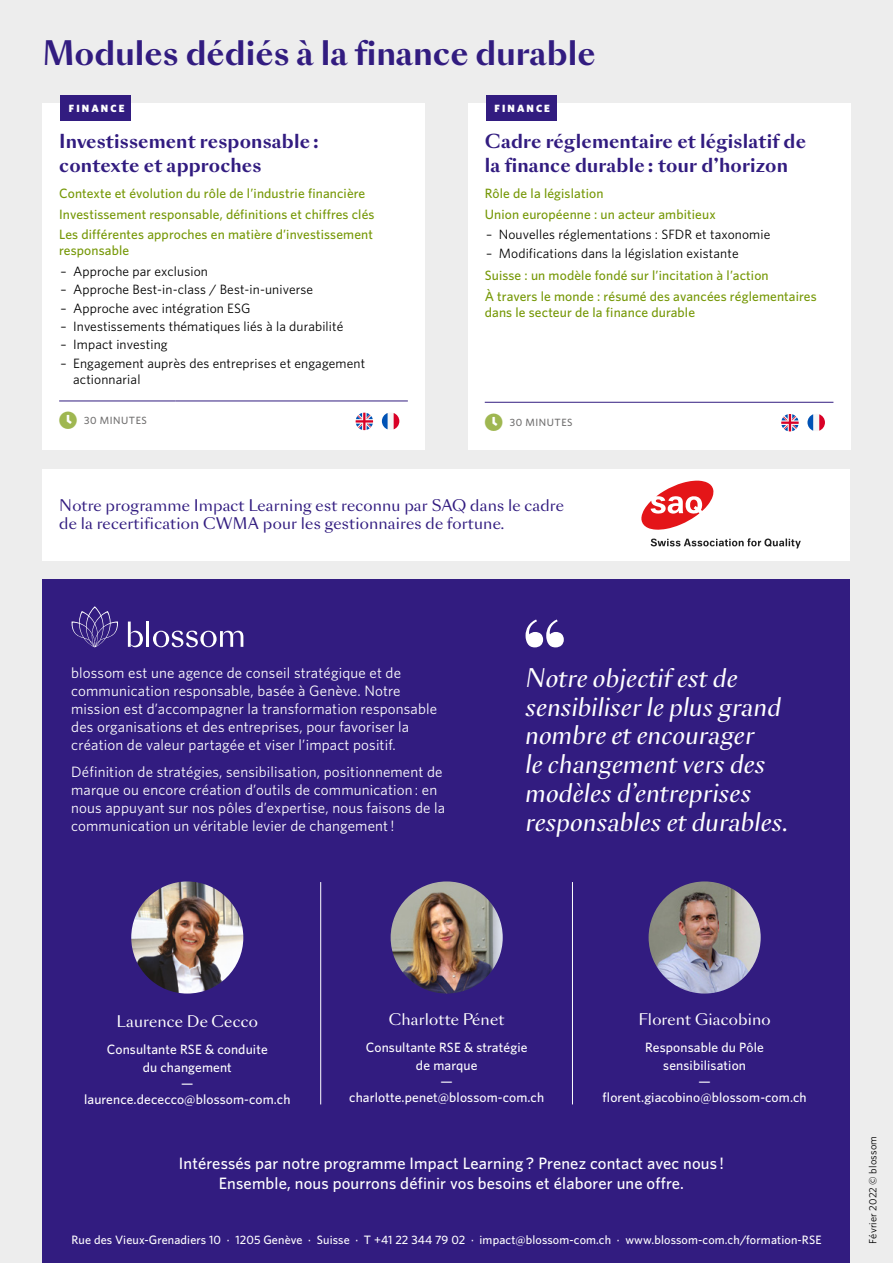
<style>
.page{position:relative;width:893px;height:1263px;background:#ededed}
.page>*{position:absolute;margin:0;border:0;box-sizing:border-box;transform-origin:0 0}
.t1{font:700 31.5px "Sang Bleu Sans";color:#321c80}
.t2{font:italic 24px/28.8px "Sang Bleu Sans";letter-spacing:.01em;color:#fff}
.t3{font:700 18px/23.4px "Sang Bleu Sans";letter-spacing:.01em;color:#321c80}
.t4{font:500 16.5px/19.8px "Whitney HTF";letter-spacing:.01em;color:#fff;text-align:center}
.t5{font:15px/18px "Whitney HTF";letter-spacing:.01em;color:#fff}
.t6{font:15px/18px "Sang Bleu Sans";letter-spacing:.01em;color:#321c80}
.t7{font:15px "Sang Bleu Sans";letter-spacing:.01em;color:#fff}
.t8{font:500 13.5px/20.4px "Whitney HTF";letter-spacing:.01em;color:#769807}
.t9{font:13.5px/16.2px "Whitney HTF";letter-spacing:.01em;color:#000}
.t10{font:500 13.5px/18px "Whitney HTF";letter-spacing:.01em;color:#fff;text-align:center}
.t11{font:500 12.15px "Whitney HTF";letter-spacing:.01em;color:#fff}
.t12{font:10.5px "Whitney HTF";letter-spacing:.01em;color:#000}
.t13{font:500 10.5px "Whitney HTF";letter-spacing:.05em;color:#706f6f}
.t14{font:900 10.5px "Whitney HTF";letter-spacing:.2em;color:#fff}
</style>
<div class="page">
<div style="left:42px;top:103px;width:383px;height:347px;background:#fff"></div>
<div style="left:60px;top:95px;width:71px;height:25px;background:#321c80"></div>
<hr style="left:59px;top:401px;width:116px;height:1px;background:#321c80">
<hr style="left:175px;top:401px;width:233px;height:1px;background:#321c80">
<svg style="left:356px;top:413px;width:17px;height:17px"></svg>
<svg style="left:382px;top:412px;width:17px;height:18px"></svg>
<svg style="left:394px;top:413px;width:5px;height:16px"></svg>
<svg style="left:382px;top:413px;width:6px;height:16px"></svg>
<div style="left:468px;top:103px;width:382px;height:347px;background:#fff"></div>
<div style="left:486px;top:95px;width:70px;height:25px;background:#321c80"></div>
<hr style="left:485px;top:402px;width:116px;height:1px;background:#321c80">
<hr style="left:601px;top:402px;width:232px;height:1px;background:#321c80">
<svg style="left:781px;top:414px;width:18px;height:17px"></svg>
<svg style="left:807px;top:414px;width:18px;height:17px"></svg>
<svg style="left:819px;top:414px;width:6px;height:17px"></svg>
<svg style="left:807px;top:414px;width:6px;height:17px"></svg>
<div style="left:43px;top:579px;width:807px;height:684px;background:#321c80"></div>
<img style="left:131px;top:881px;width:112px;height:112px;border-radius:56px">
<img style="left:391px;top:881px;width:112px;height:112px;border-radius:56px">
<img style="left:649px;top:881px;width:112px;height:112px;border-radius:56px">
<hr style="left:320px;top:882px;width:1px;height:222px;background:#fff">
<hr style="left:572px;top:882px;width:1px;height:222px;background:#fff">
<svg style="left:526px;top:619px;width:38px;height:28px"></svg>
<div style="left:43px;top:468px;width:807px;height:92px;background:#fff"></div>
<svg style="left:650px;top:538px;width:151px;height:10px"></svg>
<svg style="left:641px;top:481px;width:73px;height:49px"></svg>
<svg style="left:72px;top:606px;width:46px;height:41px"></svg>
<svg style="left:128px;top:621px;width:15px;height:26px"></svg>
<hr style="left:147px;top:621px;width:2px;height:26px;background:#fff">
<svg style="left:153px;top:631px;width:90px;height:16px"></svg>
<h1 class="t1" style="left:43px;top:33px;width:554px">Modules dédiés à la finance durable</h1>
<p class="t14" style="left:69px;top:102px;width:57px">FINANCE</p>
<p class="t3" style="left:59px;top:130px;width:261px">Investissement responsable : contexte et approches</p>
<p class="t8" style="left:59px;top:183px;width:317px">Contexte et évolution du rôle de l’industrie financière<br>Investissement responsable, définitions et chiffres clés<br>Les différentes approches en matière d’investissement</p>
<p class="t8" style="left:59px;top:240px;width:72px">responsable</p>
<p class="t9" style="left:60px;top:263px;width:149px">– Approche par exclusion</p>
<p class="t9" style="left:60px;top:281px;width:254px">– Approche Best-in-class / Best-in-universe</p>
<p class="t9" style="left:60px;top:299px;width:192px">– Approche avec intégration ESG</p>
<p class="t9" style="left:60px;top:318px;width:284px">– Investissements thématiques liés à la durabilité</p>
<p class="t9" style="left:60px;top:336px;width:109px">– Impact investing</p>
<p class="t9" style="left:73px;top:354px;width:293px;text-indent:-13px">– Engagement auprès des entreprises et engagement actionnarial</p>
<p class="t13" style="left:84px;top:414px;width:64px">30 MINUTES</p>
<p class="t14" style="left:495px;top:102px;width:57px">FINANCE</p>
<p class="t3" style="left:485px;top:130px;width:323px">Cadre réglementaire et législatif de la finance durable : tour d’horizon</p>
<p class="t8" style="left:485px;top:183px;width:232px">Rôle de la législation<br>Union européenne : un acteur ambitieux</p>
<p class="t9" style="left:486px;top:226px;width:286px">– Nouvelles réglementations : SFDR et taxonomie</p>
<p class="t9" style="left:486px;top:244px;width:254px">– Modifications dans la législation existante</p>
<p class="t8" style="left:485px;top:265px;width:334px">Suisse : un modèle fondé sur l’incitation à l’action<br>À travers le monde : résumé des avancées réglementaires</p>
<p class="t8" style="left:485px;top:302px;width:212px">dans le secteur de la finance durable</p>
<p class="t13" style="left:510px;top:416px;width:64px">30 MINUTES</p>
<p class="t6" style="left:59px;top:496px;width:506px">Notre programme Impact Learning est reconnu par SAQ dans le cadre de la recertification CWMA pour les gestionnaires de fortune.</p>
<p class="t5" style="left:71px;top:664px;width:367px">blossom est une agence de conseil stratégique et de communication responsable, basée à Genève. Notre mission est d’accompagner la transformation responsable des organisations et des entreprises, pour favoriser la création de valeur partagée et viser l’impact positif.</p>
<p class="t5" style="left:71px;top:762px;width:376px">Définition de stratégies, sensibilisation, positionnement de marque ou encore création d’outils de communication : en nous appuyant sur nos pôles d’expertise, nous faisons de la communication un véritable levier de changement!</p>
<h2 class="t2" style="left:526px;top:664px;width:265px">Notre objectif est de sensibiliser le plus grand nombre et encourager<br>le changement vers des modèles d’entreprises responsables et durables.</h2>
<p class="t7" style="left:117px;top:1012px;width:143px">Laurence De Cecco</p>
<p class="t10" style="left:107px;top:1040px;width:162px">Consultante RSE &amp; conduite du changement</p>
<p class="t10" style="left:84px;top:1075px;width:208px;line-height:16.2px">— laurence.dececco@blossom-com.ch</p>
<p class="t7" style="left:389px;top:1010px;width:117px">Charlotte Pénet</p>
<p class="t10" style="left:366px;top:1038px;width:163px">Consultante RSE &amp; stratégie de marque</p>
<p class="t10" style="left:349px;top:1073px;width:196px;line-height:16.2px">— charlotte.penet@blossom-com.ch</p>
<p class="t7" style="left:639px;top:1010px;width:134px">Florent Giacobino</p>
<p class="t10" style="left:645px;top:1038px;width:120px">Responsable du Pôle sensibilisation</p>
<p class="t10" style="left:603px;top:1073px;width:206px;line-height:16.2px">— florent.giacobino@blossom-com.ch</p>
<p class="t4" style="left:179px;top:1152px;width:547px">Intéressés par notre programme Impact Learning ? Prenez contact avec nous !<br>Ensemble, nous pourrons définir vos besoins et élaborer une offre.</p>
<p class="t11" style="left:72px;top:1232px;width:751px">Rue des Vieux-Grenadiers 10 · 1205 Genève · Suisse · T +41 22 344 79 02 · impact@blossom-com.ch · www.blossom-com.ch/formation-RSE</p>
<p class="t12" style="left:866px;top:1244px;width:109px;rotate:-90deg">Février 2022 © blossom</p>
</div>
